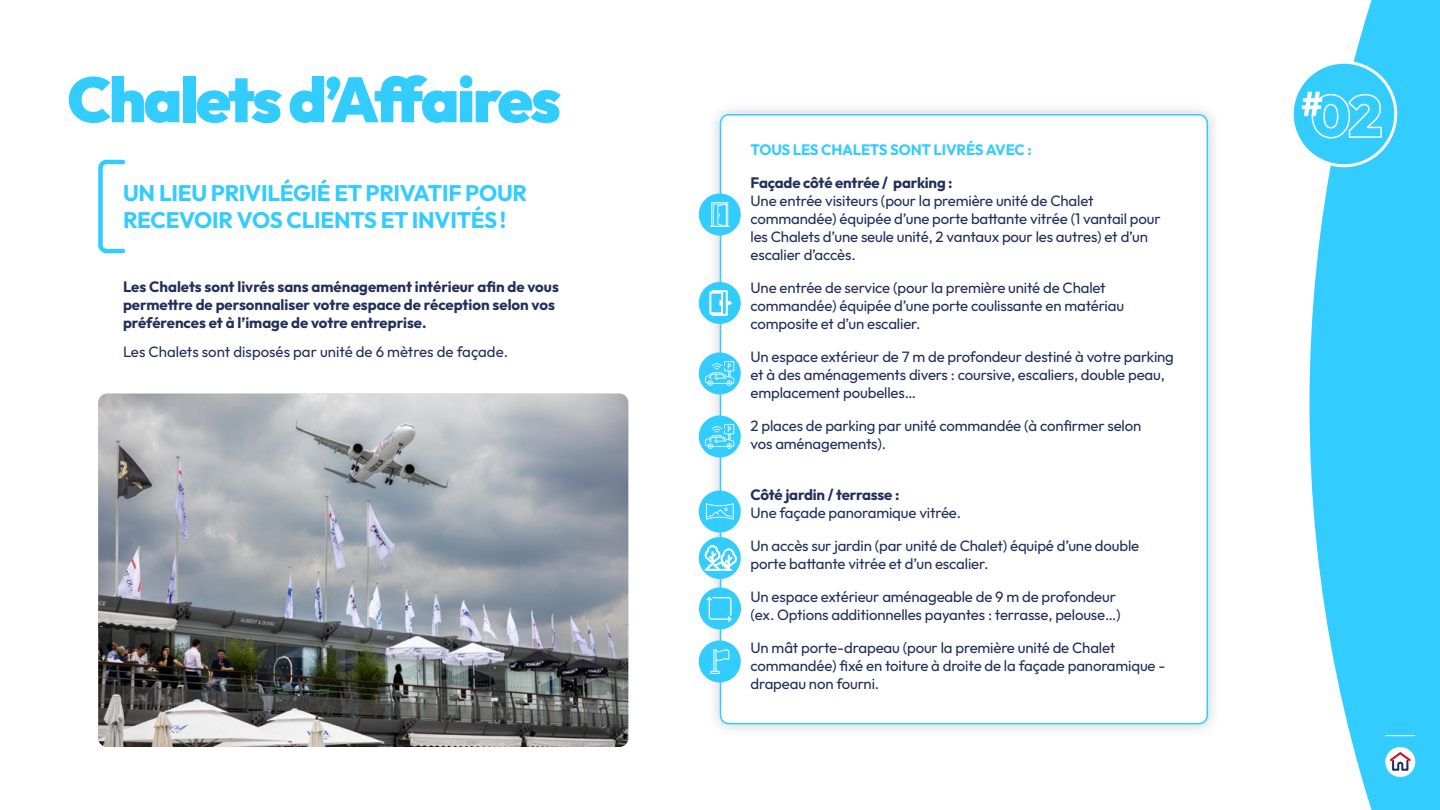
<style>
.page{position:relative;width:1440px;height:810px;background:#fff}
.page>*{position:absolute;margin:0;border:0;box-sizing:border-box;transform-origin:0 0}
.t1{font:900 63.3px "Outfit";letter-spacing:-.04em;color:#3cf}
.t2{font:700 22.5px/27px "Outfit";letter-spacing:-.01em;color:#3cf}
.t3{font:15px/18px "Outfit";letter-spacing:-.01em;color:#21305c}
.t4{font:700 15px/18px "Outfit";color:#21305c}
.t5{font:700 15px "Outfit";letter-spacing:-.01em;color:#3cf}
</style>
<div class="page">
<svg style="left:98px;top:159px;width:28px;height:95px"></svg>
<div style="left:706px;top:100px;width:516px;height:638px;background:#21305c;opacity:.25"></div>
<div style="left:721px;top:115px;width:486px;height:609px;background:#fff;border-radius:8px"></div>
<div style="left:699px;top:194px;width:42px;height:42px;background:#3cf;border-radius:50%"></div>
<svg style="left:710px;top:202px;width:20px;height:25px"></svg>
<div style="left:699px;top:282px;width:42px;height:42px;background:#3cf;border-radius:50%"></div>
<svg style="left:710px;top:291px;width:21px;height:24px"></svg>
<div style="left:699px;top:353px;width:42px;height:42px;background:#3cf;border-radius:50%"></div>
<svg style="left:705px;top:361px;width:29px;height:25px"></svg>
<div style="left:699px;top:415px;width:42px;height:42px;background:#3cf;border-radius:50%"></div>
<svg style="left:705px;top:424px;width:29px;height:25px"></svg>
<div style="left:699px;top:537px;width:42px;height:42px;background:#3cf;border-radius:50%"></div>
<svg style="left:705px;top:546px;width:32px;height:24px"></svg>
<div style="left:699px;top:640px;width:42px;height:42px;background:#3cf;border-radius:50%"></div>
<svg style="left:710px;top:649px;width:19px;height:25px"></svg>
<div style="left:699px;top:490px;width:42px;height:42px;background:#3cf;border-radius:50%"></div>
<svg style="left:706px;top:503px;width:28px;height:17px"></svg>
<div style="left:699px;top:587px;width:42px;height:42px;background:#3cf;border-radius:50%"></div>
<svg style="left:707px;top:597px;width:25px;height:25px"></svg>
<img style="left:98px;top:394px;width:530px;height:353px">
<svg style="left:1310px;top:0;width:130px;height:810px;fill:#3cf"></svg>
<div style="left:1292px;top:62px;width:104px;height:104px;background:#3cf;border-radius:50%"></div>
<div style="left:1291px;top:61px;width:106px;height:106px;border:3px solid #fff;border-radius:50%"></div>
<svg style="left:1302px;top:92px;width:80px;height:47px"></svg>
<div style="left:1385px;top:747px;width:30px;height:30px;background:#fff;border-radius:50%"></div>
<svg style="left:1390px;top:752px;width:21px;height:19px"></svg>
<svg style="left:1386px;top:735px;width:29px;height:1px"></svg>
<h1 class="t1" style="left:67px;top:57px;width:495px">Chalets d’Affaires</h1>
<h2 class="t2" style="left:123px;top:181px;width:406px">UN LIEU PRIVILÉGIÉ ET PRIVATIF POUR<br>RECEVOIR VOS CLIENTS ET INVITÉS!</h2>
<p class="t4" style="left:123px;top:278px;width:437px">Les Chalets sont livrés sans aménagement intérieur afin de vous permettre de personnaliser votre espace de réception selon vos préférences et à l’image de votre entreprise.</p>
<p class="t3" style="left:123px;top:343px;width:387px">Les Chalets sont disposés par unité de 6 mètres de façade.</p>
<p class="t5" style="left:751px;top:140px;width:283px">TOUS LES CHALETS SONT LIVRÉS AVEC :</p>
<p class="t4" style="left:751px;top:175px;width:204px">Façade côté entrée / parking :</p>
<p class="t3" style="left:751px;top:193px;width:412px">Une entrée visiteurs (pour la première unité de Chalet commandée) équipée d’une porte battante vitrée (1 vantail pour les Chalets d’une seule unité, 2 vantaux pour les autres) et d’un escalier d’accès.</p>
<p class="t3" style="left:751px;top:280px;width:375px">Une entrée de service (pour la première unité de Chalet commandée) équipée d’une porte coulissante en matériau composite et d’un escalier.</p>
<p class="t3" style="left:751px;top:349px;width:425px">Un espace extérieur de 7 m de profondeur destiné à votre parking et à des aménagements divers : coursive, escaliers, double peau, emplacement poubelles…</p>
<p class="t3" style="left:751px;top:418px;width:392px">2 places de parking par unité commandée (à confirmer selon vos aménagements).</p>
<p class="t4" style="left:751px;top:487px;width:150px">Côté jardin / terrasse :</p>
<p class="t3" style="left:751px;top:504px;width:212px">Une façade panoramique vitrée.</p>
<p class="t3" style="left:751px;top:537px;width:390px">Un accès sur jardin (par unité de Chalet) équipé d’une double porte battante vitrée et d’un escalier.</p>
<p class="t3" style="left:751px;top:588px;width:372px">Un espace extérieur aménageable de 9 m de profondeur (ex. Options additionnelles payantes : terrasse, pelouse…)</p>
<p class="t3" style="left:751px;top:639px;width:416px">Un mât porte-drapeau (pour la première unité de Chalet commandée) fixé en toiture à droite de la façade panoramique - drapeau non fourni.</p>
</div>
